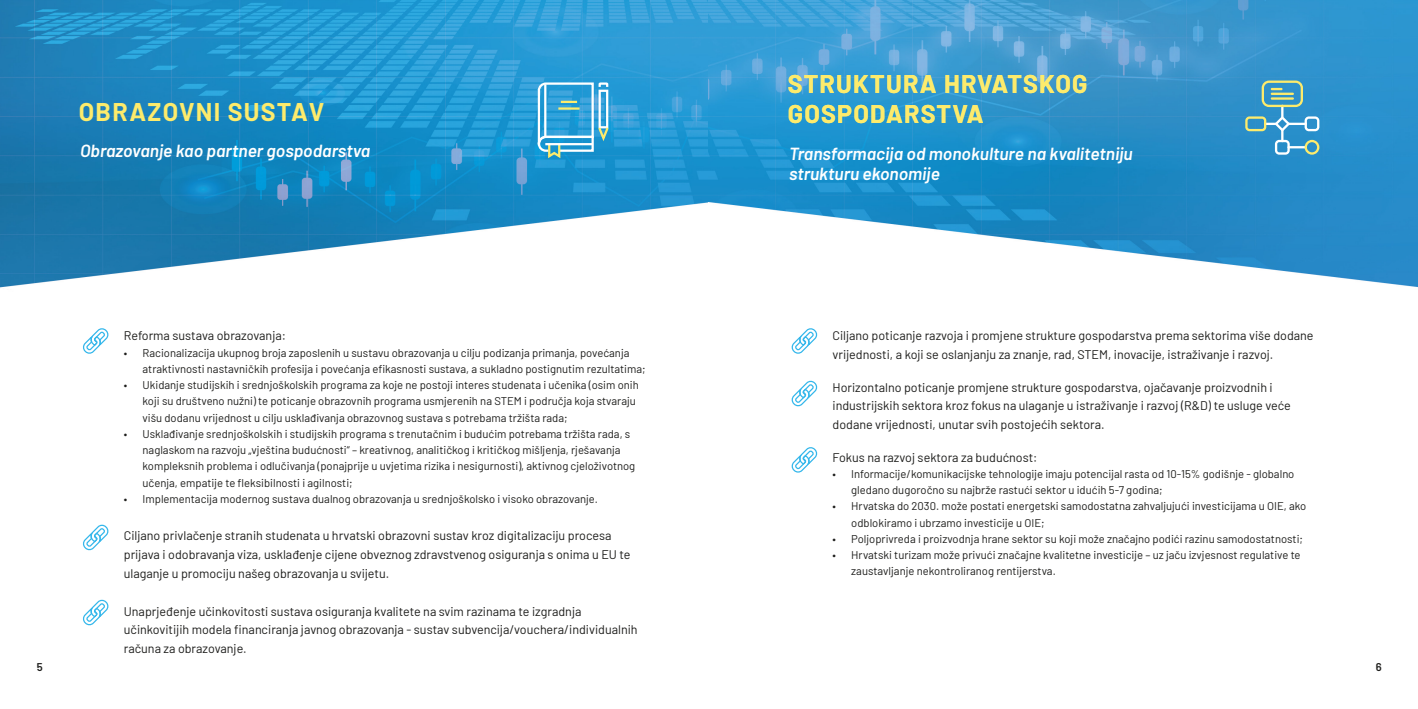
<style>
.page{position:relative;width:1418px;height:709px;background:#fff}
.page>*{position:absolute;margin:0;border:0;box-sizing:border-box;transform-origin:0 0}
.t1{font:700 25px/30px "Barlow";letter-spacing:.05em;color:#fdeb6c}
.t2{font:italic 600 17.5px/20px "Barlow";color:#fff}
.t3{font:12.5px/18.8px "Barlow";color:#1d1d1b}
.t4{font:11.25px/16.2px "Barlow";color:#1d1d1b}
.t5{font:600 11.25px "Barlow";color:#1d1d1b}
</style>
<div class="page">
<img style="left:0;top:0;width:1417px;height:288px">
<svg style="left:536px;top:81px;width:73px;height:207px"></svg>
<svg style="left:83px;top:328px;width:26px;height:26px"></svg>
<svg style="left:83px;top:524px;width:26px;height:27px"></svg>
<svg style="left:83px;top:599px;width:26px;height:27px"></svg>
<svg style="left:791px;top:328px;width:27px;height:26px"></svg>
<svg style="left:791px;top:380px;width:27px;height:27px"></svg>
<svg style="left:791px;top:447px;width:27px;height:26px"></svg>
<svg style="left:1245px;top:81px;width:74px;height:74px;background:#52a1c3"></svg>
<h1 class="t1" style="left:79px;top:95px;width:247px">OBRAZOVNI SUSTAV</h1>
<h2 class="t2" style="left:80px;top:140px;width:292px">Obrazovanje kao partner gospodarstva</h2>
<p class="t5" style="left:37px;top:659px;width:7px">5</p>
<p class="t3" style="left:124px;top:325px;width:164px">Reforma sustava obrazovanja:</p>
<p class="t4" style="left:143px;top:343px;width:504px;text-indent:-19px">• Racionalizacija ukupnog broja zaposlenih u sustavu obrazovanja u cilju podizanja primanja, povećanja atraktivnosti nastavničkih profesija i povećanja efikasnosti sustava, a sukladno postignutim rezultatima;</p>
<p class="t4" style="left:143px;top:376px;width:498px;text-indent:-19px">• Ukidanje studijskih i srednjoškolskih programa za koje ne postoji interes studenata i učenika (osim onih koji su društveno nužni) te poticanje obrazovnih programa usmjerenih na STEM i područja koja stvaraju višu dodanu vrijednost u cilju usklađivanja obrazovnog sustava s potrebama tržišta rada;</p>
<p class="t4" style="left:143px;top:425px;width:494px;text-indent:-19px">• Usklađivanje srednjoškolskih i studijskih programa s trenutačnim i budućim potrebama tržišta rada, s naglaskom na razvoju „vještina budućnosti“ – kreativnog, analitičkog i kritičkog mišljenja, rješavanja kompleksnih problema i odlučivanja (ponajprije u uvjetima rizika i nesigurnosti), aktivnog cjeloživotnog učenja, empatije te fleksibilnosti i agilnosti;</p>
<p class="t4" style="left:124px;top:490px;width:475px">• Implementacija modernog sustava dualnog obrazovanja u srednjoškolsko i visoko obrazovanje.</p>
<p class="t3" style="left:124px;top:525px;width:508px">Ciljano privlačenje stranih studenata u hrvatski obrazovni sustav kroz digitalizaciju procesa prijava i odobravanja viza, usklađenje cijene obveznog zdravstvenog osiguranja s onima u EU te ulaganje u promociju našeg obrazovanja u svijetu.</p>
<p class="t3" style="left:124px;top:600px;width:515px">Unaprjeđenje učinkovitosti sustava osiguranja kvalitete na svim razinama te izgradnja učinkovitijih modela financiranja javnog obrazovanja - sustav subvencija/vouchera/individualnih računa za obrazovanje.</p>
<h1 class="t1" style="left:787px;top:67px;width:301px">STRUKTURA HRVATSKOG<br>GOSPODARSTVA</h1>
<h2 class="t2" style="left:789px;top:142px;width:345px">Transformacija od monokulture na kvalitetniju strukturu ekonomije</h2>
<p class="t3" style="left:832px;top:325px;width:482px">Ciljano poticanje razvoja i promjene strukture gospodarstva prema sektorima više dodane vrijednosti, a koji se oslanjanju za znanje, rad, STEM, inovacije, istraživanje i razvoj.</p>
<p class="t3" style="left:832px;top:377px;width:460px">Horizontalno poticanje promjene strukture gospodarstva, ojačavanje proizvodnih i industrijskih sektora kroz fokus na ulaganje u istraživanje i razvoj (R&amp;D) te usluge veće dodane vrijednosti, unutar svih postojećih sektora.</p>
<p class="t3" style="left:832px;top:447px;width:206px">Fokus na razvoj sektora za budućnost:</p>
<p class="t4" style="left:851px;top:465px;width:444px;text-indent:-19px">• Informacije/komunikacijske tehnologije imaju potencijal rasta od 10-15% godišnje - globalno gledano dugoročno su najbrže rastući sektor u idućih 5-7 godina;</p>
<p class="t4" style="left:851px;top:497px;width:456px;text-indent:-19px">• Hrvatska do 2030. može postati energetski samodostatna zahvaljujući investicijama u OIE, ako odblokiramo i ubrzamo investicije u OIE;</p>
<p class="t4" style="left:832px;top:530px;width:472px">• Poljoprivreda i proizvodnja hrane sektor su koji može značajno podići razinu samodostatnosti;</p>
<p class="t4" style="left:851px;top:546px;width:451px;text-indent:-19px">• Hrvatski turizam može privući značajne kvalitetne investicije – uz jaču izvjesnost regulative te zaustavljanje nekontroliranog rentijerstva.</p>
<p class="t5" style="left:1375px;top:659px;width:7px">6</p>
</div>
